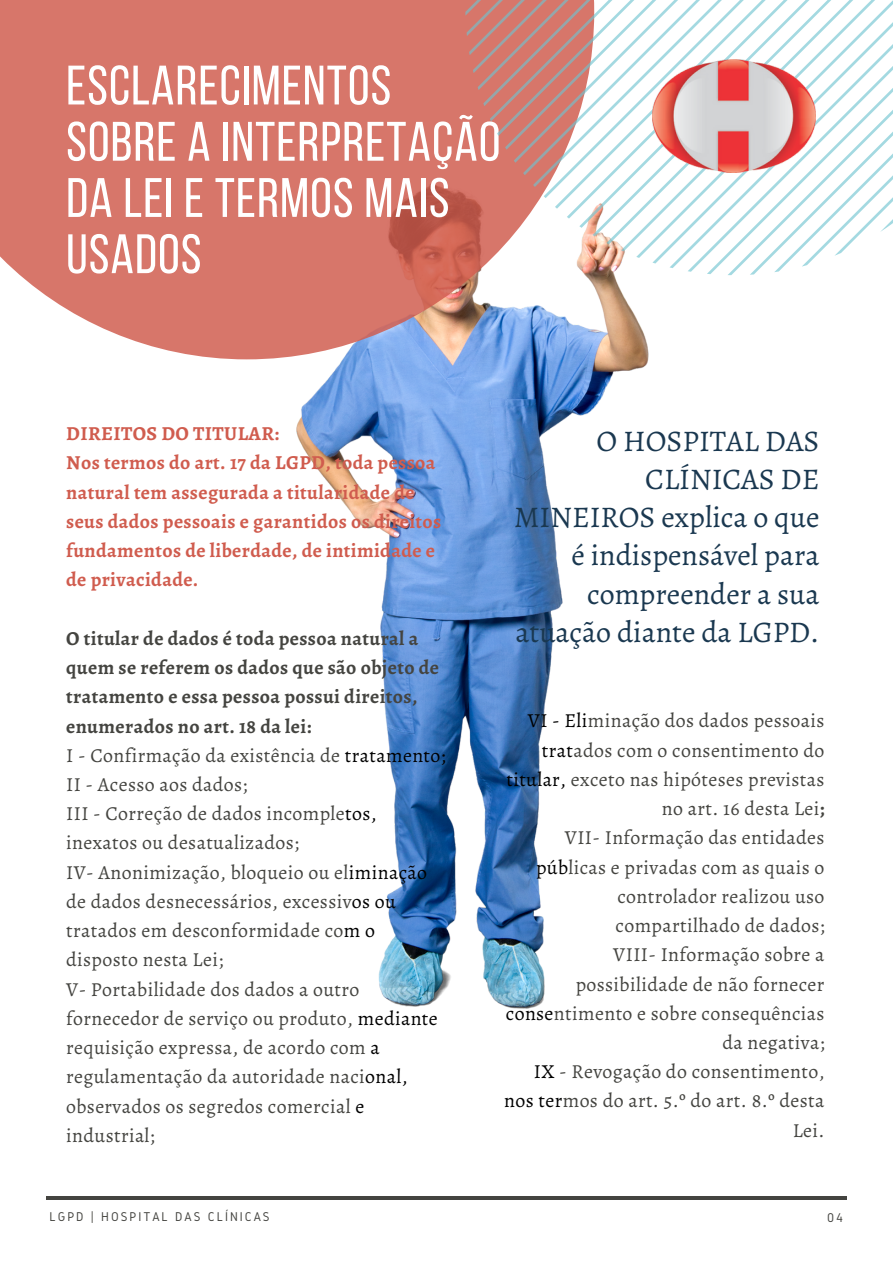
<style>
.page{position:relative;width:893px;height:1264px;background:#fff}
.page>*{position:absolute;margin:0;border:0;box-sizing:border-box;transform-origin:0 0}
.t1{font:55.5px/56.2px "Bebas Neue";letter-spacing:.02em;color:#fff}
.t2{font:30px/38.2px "Alegreya";color:#1a3850;text-align:right}
.t3{font:19.8px/29.2px "Alegreya";letter-spacing:.02em;color:#444440}
.t4{font:700 19.8px/29.2px "Alegreya";letter-spacing:.02em;color:#d05c4e}
.t5{font:700 19.8px/29.2px "Alegreya";letter-spacing:.02em;color:#444440}
.t6{font:13.2px "Gidole";letter-spacing:.15em;color:#444440}
.s1{color:#000}
.s2{font-weight:700}
</style>
<div class="page">
<img style="left:296px;top:275px;width:352px;height:733px">
<hr style="left:46px;top:1196px;width:800px;height:3px;background:#444440">
<svg style="left:0;top:0;width:594px;height:359px;background:#d48179"></svg>
<svg style="left:465px;top:0;width:427px;height:275px"></svg>
<img style="left:652px;top:59px;width:163px;height:114px">
<p class="t1" style="left:66px;top:62px;width:435px">ESCLARECIMENTOS<br>SOBRE A INTERPRETAÇÃO<br>DA LEI E TERMOS MAIS<br>USADOS</p>
<p class="t4" style="left:66px;top:419px;width:214px">DIREITOS DO TITULAR:</p>
<p class="t4" style="left:66px;top:448px;width:376px">Nos termos do art. 17 da LGPD, toda pessoa natural tem assegurada a titularidade de seus dados pessoais e garantidos os direitos fundamentos de liberdade, de intimidade e de privacidade.</p>
<p class="t5" style="left:66px;top:623px;width:374px">O titular de dados é toda pessoa natural a quem se referem os dados que são objeto de tratamento e essa pessoa possui direitos, enumerados no art. 18 da lei:</p>
<p class="t3" style="left:66px;top:740px;width:381px">I - Confirmação da existência de <span class="s1">tratamento;<br></span>II - Acesso aos dados;</p>
<p class="t3" style="left:66px;top:799px;width:312px">III - Correção de dados incomple<span class="s1">tos, </span>inexatos ou desatualizados;</p>
<p class="t3" style="left:66px;top:857px;width:362px">IV- Anonimização, bloqueio ou el<span class="s1">iminação </span>de dados desnecessários, excessiv<span class="s1">os ou </span>tratados em desconformidade co<span class="s1">m o </span>disposto nesta Lei;</p>
<p class="t3" style="left:66px;top:974px;width:373px">V- Portabilidade dos dados a outro fornecedor de serviço ou produto, <span class="s1">mediante </span>requisição expressa, de acordo com <span class="s1">a </span>regulamentação da autoridade naci<span class="s1">onal, </span>observados os segredos comercial <span class="s1">e </span>industrial;</p>
<p class="t2" style="left:514px;top:421px;width:307px">O HOSPITAL DAS<br>CLÍNICAS DE<br>MINEIROS explica o que é indispensável para compreender a sua atuação diante da LGPD.</p>
<p class="t3" style="left:506px;top:706px;width:319px;text-align:right"><span class="s1">VI - Eli</span>minação dos dados pessoais <span class="s1">trat</span>ados com o consentimento do <span class="s1">titular,</span> exceto nas hipóteses previstas no art. 16 desta Lei<span class="s2">;</span></p>
<p class="t3" style="left:536px;top:823px;width:290px;text-align:right">VII- Informação das entidades <span class="s1">púb</span>licas e privadas com as quais o controlador realizou uso compartilhado de dados;</p>
<p class="t3" style="left:506px;top:940px;width:320px;text-align:right">VIII- Informação sobre a possibilidade de não fornecer <span class="s1">conse</span>ntimento e sobre consequências da negativa;</p>
<p class="t3" style="left:504px;top:1056px;width:322px;text-align:right"><span class="s1">IX</span> - Revogação do consentimento, <span class="s1">nos ter</span>mos do art. 5.º do art. 8.º desta<br>Lei.</p>
<p class="t6" style="left:49px;top:1209px;width:222px">LGPD | HOSPITAL DAS CLÍNICAS</p>
<p class="t6" style="left:827px;top:1210px;width:17px">04</p>
</div>
